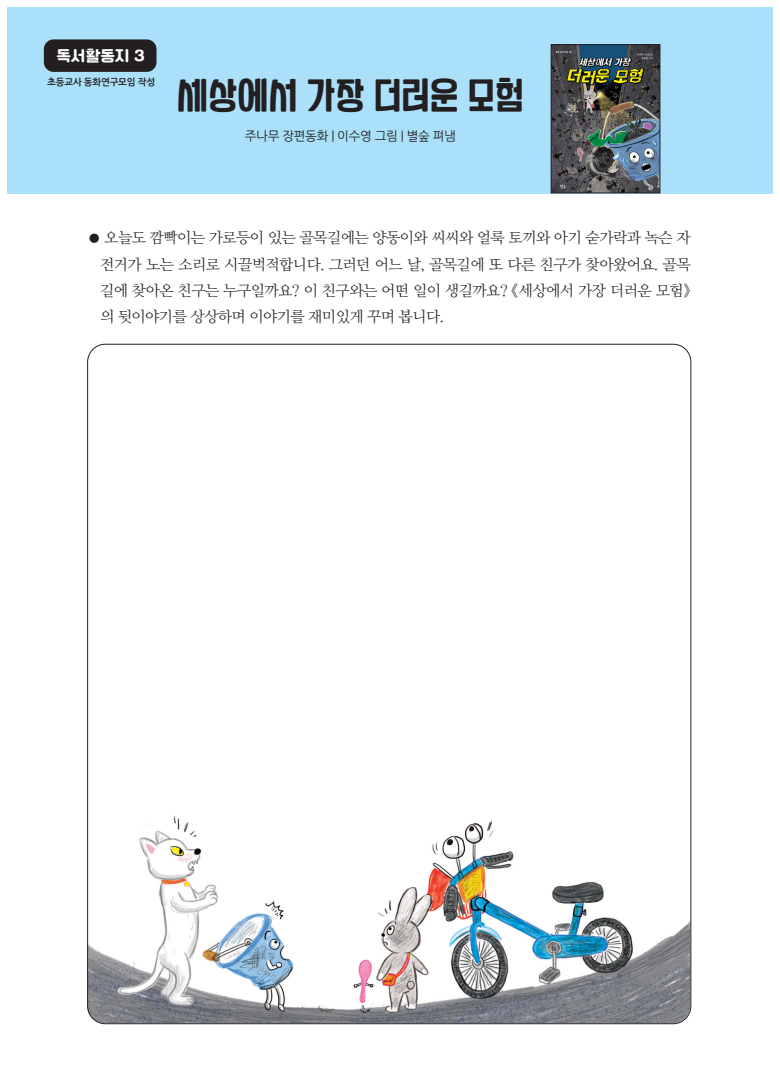
<style>
.page{position:relative;width:780px;height:1088px;background:#fff}
.page>*{position:absolute;margin:0;border:0;box-sizing:border-box;transform-origin:0 0}
.t1{font:33.25px "YANGJIN";color:#231f20}
.t2{font:15.38px "Cafe 24 Ssurround";color:#fff}
.t3{font:15px/26.2px "Nanum Myeongjo OTF";letter-spacing:-.035em;color:#231f20}
.t4{font:12.5px "Nanum Gothic OTF";letter-spacing:-.025em;color:#231f20}
.t5{font:9.38px "Nanum Gothic OTF Bold";letter-spacing:-.025em;color:#231f20}
.s1{font-family:"Nanum Gothic OTF";font-size:12.5px}
</style>
<div class="page">
<img style="left:87px;top:815px;width:603px;height:208px">
<div style="left:7px;top:7px;width:765px;height:186px;background:#aae0f9"></div>
<img style="left:553px;top:46px;width:105px;height:145px">
<div style="left:551px;top:44px;width:109px;height:149px;border:1px solid #231f20"></div>
<div style="left:44px;top:39px;width:112px;height:33px;background:#231f20;border-radius:10px"></div>
<p class="t2" style="left:56px;top:48px;width:90px">독서활동지 3</p>
<p class="t5" style="left:47px;top:78px;width:109px">초등교사 동화연구모임 작성</p>
<h1 class="t1" style="left:177px;top:73px;width:348px">세상에서 가장 더러운 모험</h1>
<p class="t4" style="left:245px;top:128px;width:213px">주나무 장편동화 | 이수영 그림 | 별숲 펴냄</p>
<p class="t3" style="left:100px;top:224px;width:598px;text-indent:-11px"><span class="s1">●</span> 오늘도 깜빡이는 가로등이 있는 골목길에는 양동이와 씨씨와 얼룩 토끼와 아기 숟가락과 녹슨 자 전거가 노는 소리로 시끌벅적합니다. 그러던 어느 날, 골목길에 또 다른 친구가 찾아왔어요. 골목 길에 찾아온 친구는 누구일까요? 이 친구와는 어떤 일이 생길까요? 《세상에서 가장 더러운 모험》의 뒷이야기를 상상하며 이야기를 재미있게 꾸며 봅니다.</p>
</div>
